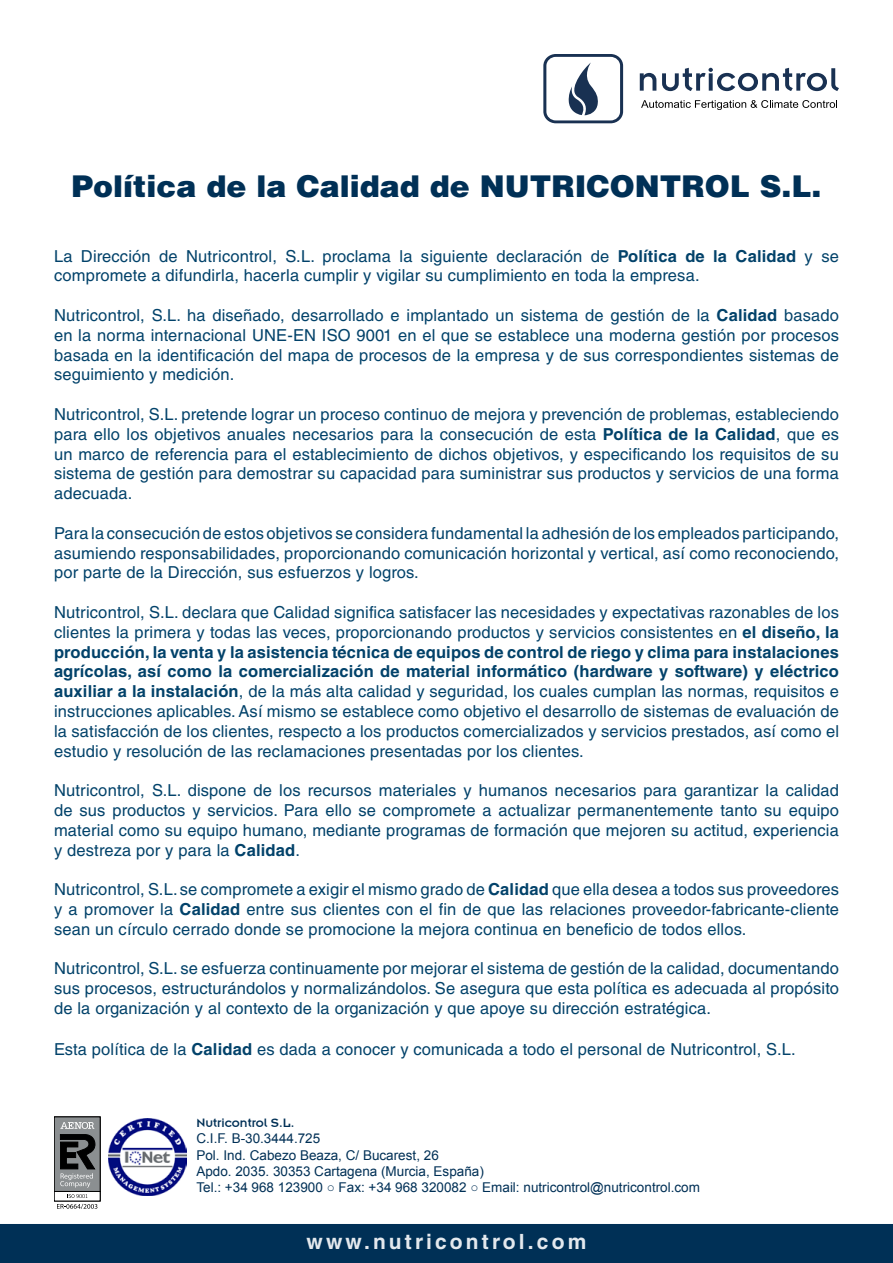
<style>
.page{position:relative;width:893px;height:1263px;background:#fff}
.page>*{position:absolute;margin:0;border:0;box-sizing:border-box;transform-origin:0 0}
.t1{font:900 30px "Helvetica LT Std";color:#003056}
.t2{font:700 21px "Helvetica LT Std";letter-spacing:.15em;color:#e4e9ee}
.t3{font:16.5px/19.8px "Helvetica LT Std";letter-spacing:.01em;color:#02426a;text-align:justify}
.t4{font:13.5px/16.2px "Arial";color:#003056}
.t5{font:13.5px "Insignia";color:#003056}
.s1{font-weight:700}
</style>
<div class="page">
<svg style="left:640px;top:73px;width:16px;height:18px"></svg>
<svg style="left:662px;top:68px;width:177px;height:23px"></svg>
<svg style="left:641px;top:100px;width:196px;height:10px"></svg>
<svg style="left:543px;top:54px;width:80px;height:69px"></svg>
<div style="left:0;top:1224px;width:893px;height:39px;background:#003056"></div>
<svg style="left:57px;top:1204px;width:40px;height:5px"></svg>
<div style="left:54px;top:1117px;width:46px;height:74px;background:#8b8f91"></div>
<div style="left:54px;top:1117px;width:46px;height:75px;border:1px solid #000"></div>
<div style="left:54px;top:1191px;width:46px;height:10px;border:1px solid #000"></div>
<svg style="left:67px;top:1194px;width:20px;height:4px"></svg>
<svg style="left:60px;top:1122px;width:36px;height:66px"></svg>
<img style="left:108px;top:1118px;width:78px;height:78px">
<h1 class="t1" style="left:71px;top:167px;width:751px">Política de la Calidad de NUTRICONTROL S.L.</h1>
<p class="t3" style="left:54px;top:246px;width:786px">La Dirección de Nutricontrol, S.L. proclama la siguiente declaración de <span class="s1">Política de la Calidad</span> y se compromete a difundirla, hacerla cumplir y vigilar su cumplimiento en toda la empresa.</p>
<p class="t3" style="left:54px;top:305px;width:787px">Nutricontrol, S.L. ha diseñado, desarrollado e implantado un sistema de gestión de la <span class="s1">Calidad</span> basado en la norma internacional UNE-EN ISO 9001 en el que se establece una moderna gestión por procesos basada en la identificación del mapa de procesos de la empresa y de sus correspondientes sistemas de seguimiento y medición.</p>
<p class="t3" style="left:54px;top:404px;width:786px">Nutricontrol, S.L. pretende lograr un proceso continuo de mejora y prevención de problemas, estableciendo para ello los objetivos anuales necesarios para la consecución de esta <span class="s1">Política de la Calidad</span>, que es un marco de referencia para el establecimiento de dichos objetivos, y especificando los requisitos de su sistema de gestión para demostrar su capacidad para suministrar sus productos y servicios de una forma adecuada.</p>
<p class="t3" style="left:54px;top:523px;width:786px">Para la consecución de estos objetivos se considera fundamental la adhesión de los empleados participando, asumiendo responsabilidades, proporcionando comunicación horizontal y vertical, así como reconociendo, por parte de la Dirección, sus esfuerzos y logros.</p>
<p class="t3" style="left:54px;top:602px;width:786px">Nutricontrol, S.L. declara que Calidad significa satisfacer las necesidades y expectativas razonables de los clientes la primera y todas las veces, proporcionando productos y servicios consistentes en <span class="s1">el diseño, la producción, la venta y la asistencia técnica de equipos de control de riego y clima para instalaciones agrícolas, así como la comercialización de material informático (hardware y software) y eléctrico auxiliar a la instalación</span>, de la más alta calidad y seguridad, los cuales cumplan las normas, requisitos e instrucciones aplicables. Así mismo se establece como objetivo el desarrollo de sistemas de evaluación de la satisfacción de los clientes, respecto a los productos comercializados y servicios prestados, así como el estudio y resolución de las reclamaciones presentadas por los clientes.</p>
<p class="t3" style="left:54px;top:780px;width:786px">Nutricontrol, S.L. dispone de los recursos materiales y humanos necesarios para garantizar la calidad de sus productos y servicios. Para ello se compromete a actualizar permanentemente tanto su equipo material como su equipo humano, mediante programas de formación que mejoren su actitud, experiencia y destreza por y para la <span class="s1">Calidad</span>.</p>
<p class="t3" style="left:54px;top:879px;width:787px">Nutricontrol, S.L. se compromete a exigir el mismo grado de <span class="s1">Calidad</span> que ella desea a todos sus proveedores y a promover la <span class="s1">Calidad</span> entre sus clientes con el fin de que las relaciones proveedor-fabricante-cliente sean un círculo cerrado donde se promocione la mejora continua en beneficio de todos ellos.</p>
<p class="t3" style="left:54px;top:959px;width:786px">Nutricontrol, S.L. se esfuerza continuamente por mejorar el sistema de gestión de la calidad, documentando sus procesos, estructurándolos y normalizándolos. Se asegura que esta política es adecuada al propósito de la organización y al contexto de la organización y que apoye su dirección estratégica.</p>
<p class="t3" style="left:54px;top:1040px;width:743px">Esta política de la <span class="s1">Calidad</span> es dada a conocer y comunicada a todo el personal de Nutricontrol, S.L.</p>
<p class="t5" style="left:196px;top:1116px;width:99px">Nutricontrol S.L.</p>
<p class="t4" style="left:196px;top:1131px;width:505px">C.I.F. B-30.3444.725<br>Pol. Ind. Cabezo Beaza, C/ Bucarest, 26<br>Apdo. 2035. 30353 Cartagena (Murcia, España)<br>Tel.: +34 968 123900 ○ Fax: +34 968 320082 ○ Email: nutricontrol@nutricontrol.com</p>
<p class="t2" style="left:307px;top:1229px;width:281px">www.nutricontrol.com</p>
</div>
